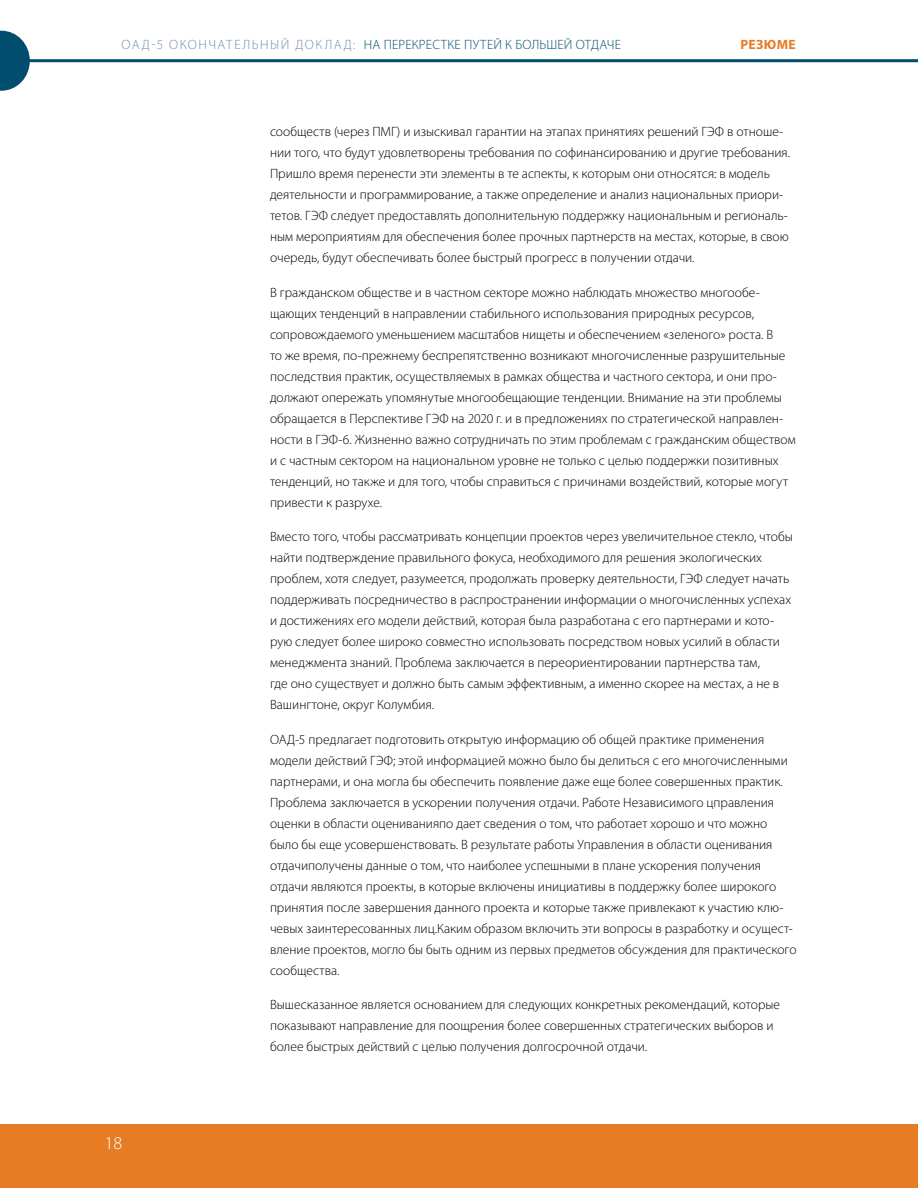
<style>
.page{position:relative;width:918px;height:1188px;background:#fff}
.page>*{position:absolute;margin:0;border:0;box-sizing:border-box;transform-origin:0 0}
.t1{font:300 18px "Myriad Pro";color:#fff}
.t2{font:300 13.5px/21px "Myriad Pro";color:#000}
.t3{font:300 13.5px "Myriad Pro";letter-spacing:.035em;color:#004d6f}
.t4{font:700 13.5px "Myriad Pro";letter-spacing:.025em;color:#e67d25}
.s1{color:#728da7}
</style>
<div class="page">
<svg style="left:0;top:31px;width:30px;height:60px"></svg>
<hr style="left:0;top:59px;width:918px;height:3px;background:#004d6f">
<div style="left:0;top:1124px;width:918px;height:64px;background:#e67d25"></div>
<p class="t3" style="left:122px;top:37px;width:501px"><span class="s1">ОАД-5 ОКОНЧАТЕЛЬНЫЙ ДОКЛАД:</span> НА ПЕРЕКРЕСТКЕ ПУТЕЙ К БОЛЬШЕЙ ОТДАЧЕ</p>
<p class="t4" style="left:741px;top:36px;width:57px">РЕЗЮМЕ</p>
<h1 class="t1" style="left:105px;top:1132px;width:19px">18</h1>
<p class="t2" style="left:270px;top:121px;width:522px">сообществ (через ПМГ) и изыскивал гарантии на этапах принятиях решений ГЭФ в отноше&shy;нии того, что будут удовлетворены требования по софинансированию и другие требования.<br>Пришло время перенести эти элементы в те аспекты, к которым они относятся: в модель деятельности и программирование, а также определение и анализ национальных приори&shy;тетов. ГЭФ следует предоставлять дополнительную поддержку национальным и региональ&shy;ным мероприятиям для обеспечения более прочных партнерств на местах, которые, в свою очередь, будут обеспечивать более быстрый прогресс в получении отдачи.</p>
<p class="t2" style="left:270px;top:282px;width:527px">В гражданском обществе и в частном секторе можно наблюдать множество многообе&shy;щающих тенденций в направлении стабильного использования природных ресурсов, сопровождаемого уменьшением масштабов нищеты и обеспечением «зеленого» роста. В<br>то же время, по-прежнему беспрепятственно возникают многочисленные разрушительные последствия практик, осуществляемых в рамках общества и частного сектора, и они про&shy;должают опережать упомянутые многообещающие тенденции. Внимание на эти проблемы обращается в Перспективе ГЭФ на 2020 г. и в предложениях по стратегической направлен&shy;ности в ГЭФ-6. Жизненно важно сотрудничать по этим проблемам с гражданским обществом и с частным сектором на национальном уровне не только с целью поддержки позитивных тенденций, но также и для того, чтобы справиться с причинами воздействий, которые могут привести к разрухе.</p>
<p class="t2" style="left:270px;top:526px;width:525px">Вместо того, чтобы рассматривать концепции проектов через увеличительное стекло, чтобы найти подтверждение правильного фокуса, необходимого для решения экологических проблем, хотя следует, разумеется, продолжать проверку деятельности, ГЭФ следует начать поддерживать посредничество в распространении информации о многочисленных успехах и достижениях его модели действий, которая была разработана с его партнерами и кото&shy;рую следует более широко совместно использовать посредством новых усилий в области менеджмента знаний. Проблема заключается в переориентировании партнерства там,<br>где оно существует и должно быть самым эффективным, а именно скорее на местах, а не в Вашингтоне, округ Колумбия.</p>
<p class="t2" style="left:270px;top:729px;width:528px">ОАД-5 предлагает подготовить открытую информацию об общей практике применения модели действий ГЭФ; этой информацией можно было бы делиться с его многочисленными партнерами, и она могла бы обеспечить появление даже еще более совершенных практик.<br>Проблема заключается в ускорении получения отдачи. Работе Независимого цправления оценки в области оцениванияпо дает сведения о том, что работает хорошо и что можно было бы еще усовершенствовать. В результате работы Управления в области оценивания отдачиполучены данные о том, что наиболее успешными в плане ускорения получения отдачи являются проекты, в которые включены инициативы в поддержку более широкого принятия после завершения данного проекта и которые также привлекают к участию клю&shy;чевых заинтересованных лиц.Каким образом включить эти вопросы в разработку и осущест&shy;вление проектов, могло бы быть одним из первых предметов обсуждения для практического сообщества.</p>
<p class="t2" style="left:270px;top:994px;width:512px">Вышесказанное является основанием для следующих конкретных рекомендаций, которые показывают направление для поощрения более совершенных стратегических выборов и более быстрых действий с целью получения долгосрочной отдачи.</p>
</div>
